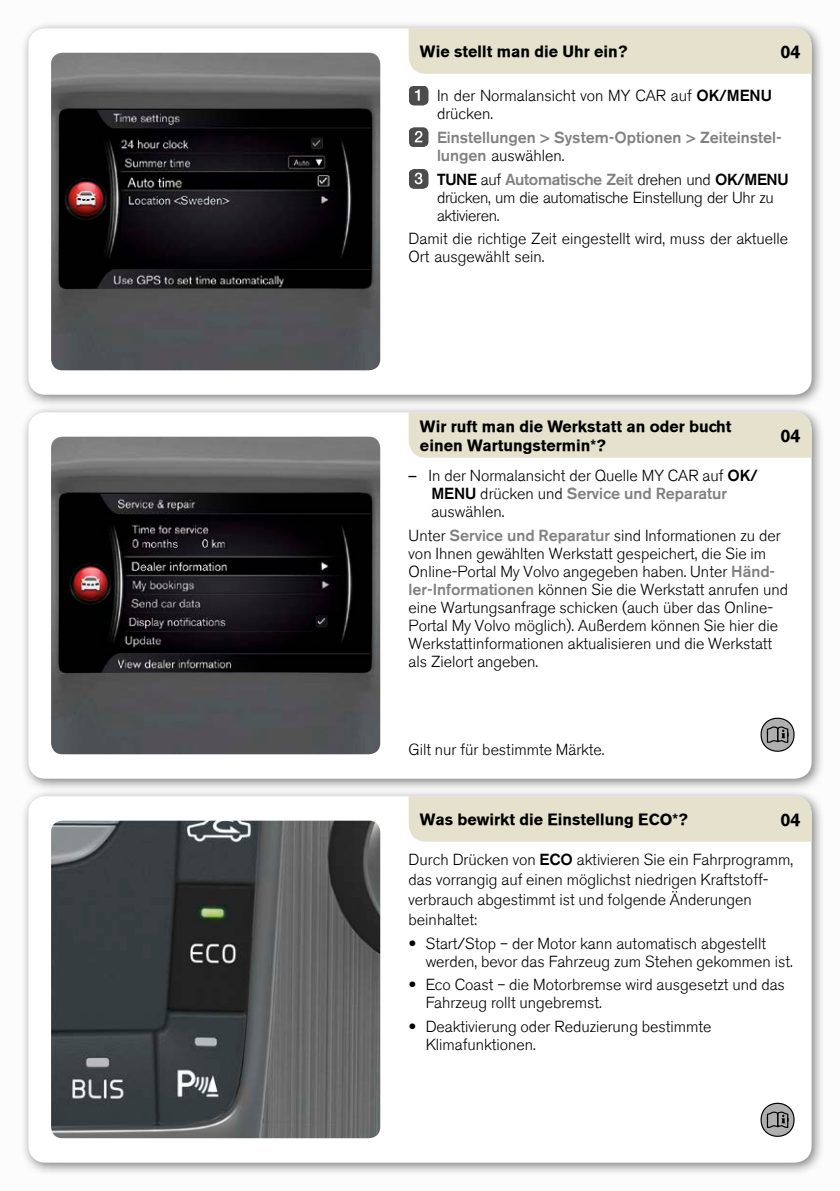
<style>
.page{position:relative;width:840px;height:1191px;background:#fff}
.page>*{position:absolute;margin:0;border:0;box-sizing:border-box;transform-origin:0 0}
.t1{font:700 18px "Volvo Sans";color:#000}
.t2{font:300 16px/18px "Volvo Sans";color:#000}
.t3{font:700 16px/19.2px "Volvo Sans";color:#000}
.t4{font:300 16px/18px "Volvo Sans";letter-spacing:-.02em;color:#000}
.t5{font:300 16px/18px "Volvo Sans";color:#808180}
.s1{font-style:inherit}
.s2{color:#000}
.s3{color:#808180}
.s4{font-family:"Helvetica Neue LT";font-weight:400}
.s5{font-family:"Helvetica Neue ECG";font-weight:400}
</style>
<div class="page">
<div style="left:20px;top:20px;width:804px;height:389px;background:#000;opacity:.5"></div>
<div style="left:28px;top:28px;width:783px;height:367px;background:#fff;border-radius:17px"></div>
<div style="left:20px;top:404px;width:804px;height:388px;background:#000;opacity:.5"></div>
<div style="left:28px;top:412px;width:783px;height:366px;background:#fff;border-radius:17px"></div>
<div style="left:20px;top:788px;width:804px;height:388px;background:#000;opacity:.5"></div>
<div style="left:28px;top:796px;width:783px;height:366px;background:#fff;border-radius:17px"></div>
<div style="left:408px;top:28px;width:403px;height:46px;background:#e5e1cc"></div>
<img style="left:51px;top:53px;width:329px;height:317px">
<hr style="left:67px;top:109px;width:294px;height:1px;background:#000">
<img style="left:51px;top:437px;width:329px;height:317px">
<hr style="left:67px;top:493px;width:294px;height:1px;background:#000">
<div style="left:408px;top:412px;width:403px;height:46px;background:#e5e1cc"></div>
<img style="left:51px;top:820px;width:329px;height:318px">
<div style="left:408px;top:796px;width:403px;height:45px;background:#e5e1cc"></div>
<svg style="left:409px;top:86px;width:19px;height:19px"></svg>
<svg style="left:409px;top:127px;width:19px;height:20px"></svg>
<svg style="left:409px;top:169px;width:19px;height:20px"></svg>
<svg style="left:760px;top:717px;width:34px;height:34px"></svg>
<svg style="left:760px;top:1102px;width:34px;height:34px"></svg>
<p class="t3" style="left:420px;top:42px;width:209px">Wie stellt man die Uhr ein?</p>
<p class="t1" style="left:780px;top:41px;width:22px">04</p>
<p class="t2" style="left:437px;top:87px;width:336px">In der Normalansicht von MY CAR auf <span class="s1">OK/MENU </span>drücken.</p>
<p class="t5" style="left:437px;top:128px;width:346px">Einstellungen &gt; System-Optionen &gt; Zeiteinstel&shy;lungen <span class="s2">auswählen.</span></p>
<p class="t4" style="left:437px;top:170px;width:353px"><span class="s1">TUNE</span> auf <span class="s3">Automatische Zeit</span> drehen und <span class="s1">OK/MENU </span>drücken, um die automatische Einstellung der Uhr zu aktivieren.</p>
<p class="t2" style="left:408px;top:230px;width:381px">Damit die richtige Zeit eingestellt wird, muss der aktuelle<br>Ort ausgewählt sein.</p>
<p class="t3" style="left:420px;top:416px;width:313px">Wir ruft man die Werkstatt an oder bucht einen Wartungstermin*?</p>
<p class="t1" style="left:780px;top:425px;width:22px">04</p>
<p class="t2" style="left:431px;top:466px;width:328px;text-indent:-23px"><span class="s4">–</span> In der Normalansicht der Quelle MY CAR auf <span class="s1">OK/<br>MENU</span> drücken und <span class="s3">Service und Reparatur </span>auswählen.</p>
<p class="t2" style="left:408px;top:526px;width:381px">Unter <span class="s3">Service und Reparatur</span> sind Informationen zu der von Ihnen gewählten Werkstatt gespeichert, die Sie im Online-Portal My Volvo angegeben haben. Unter <span class="s3">Händ&shy;ler-Informationen</span> können Sie die Werkstatt anrufen und eine Wartungsanfrage schicken (auch über das Online-Portal My Volvo möglich). Außerdem können Sie hier die Werkstattinformationen aktualisieren und die Werkstatt als Zielort angeben.</p>
<p class="t2" style="left:408px;top:740px;width:197px">Gilt nur für bestimmte Märkte.</p>
<p class="t3" style="left:420px;top:810px;width:269px">Was bewirkt die Einstellung ECO*?</p>
<p class="t1" style="left:780px;top:809px;width:22px">04</p>
<p class="t2" style="left:408px;top:849px;width:386px;line-height:20px">Durch Drücken von <span class="s1">ECO</span> aktivieren Sie ein Fahrprogramm, das vorrangig auf einen möglichst niedrigen Kraftstoff&shy;verbrauch abgestimmt ist und folgende Änderungen beinhaltet:</p>
<p class="t2" style="left:425px;top:934px;width:368px;text-indent:-17px"><span class="s5">•</span> Start/Stop – der Motor kann automatisch abgestellt werden, bevor das Fahrzeug zum Stehen gekommen ist.</p>
<p class="t2" style="left:425px;top:976px;width:360px;text-indent:-17px"><span class="s5">•</span> Eco Coast – die Motorbremse wird ausgesetzt und das<br>Fahrzeug rollt ungebremst.</p>
<p class="t2" style="left:425px;top:1017px;width:287px;text-indent:-17px"><span class="s5">•</span> Deaktivierung oder Reduzierung bestimmte<br>Klimafunktionen.</p>
</div>
